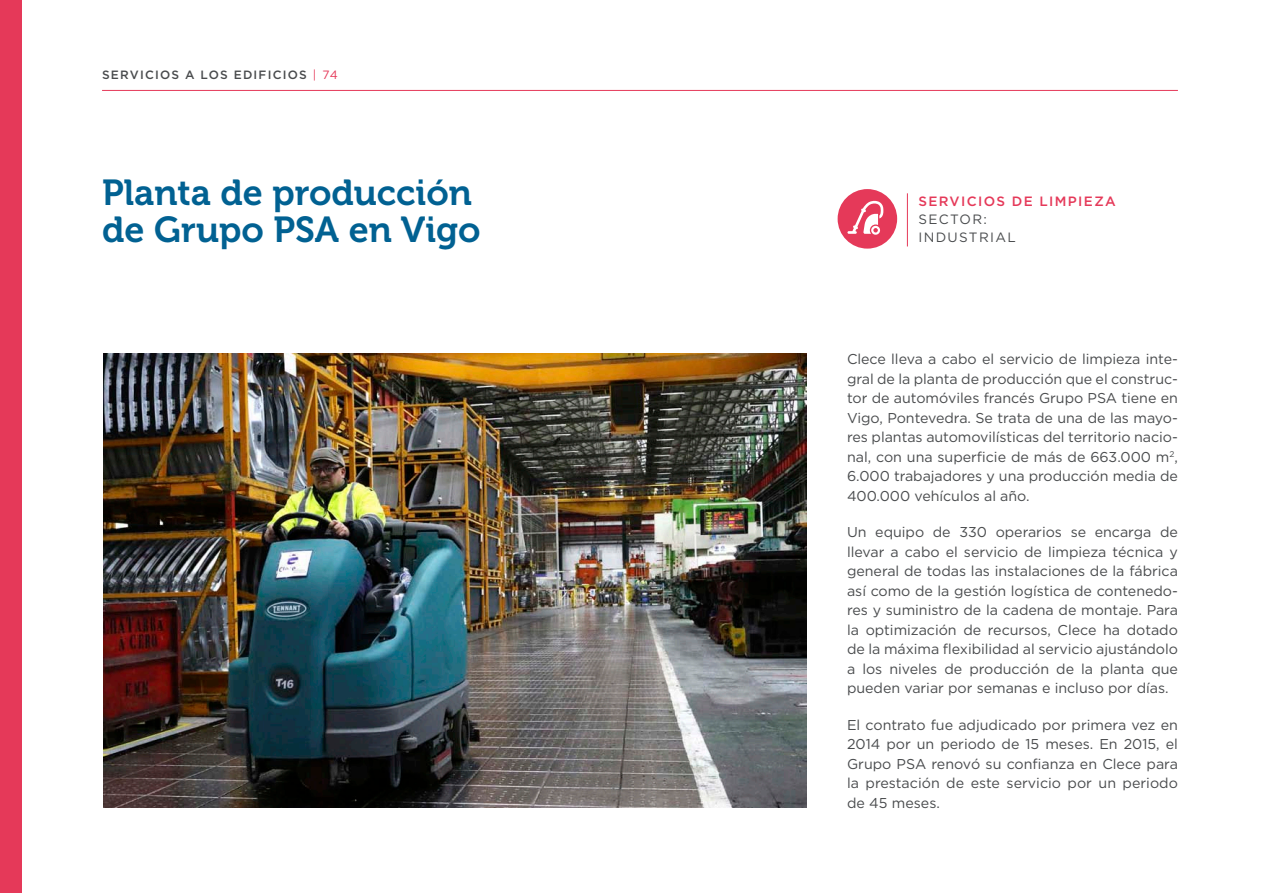
<style>
.page{position:relative;width:1263px;height:893px;background:#fff}
.page>*{position:absolute;margin:0;border:0;box-sizing:border-box;transform-origin:0 0}
.M15_Casos_titulo{font:36px/37.5px "Museo 700";color:#016192}
.M15_seguido{font:14.25px/19.5px "Gotham";letter-spacing:-.005em;color:#494b4d;text-align:justify}
.Entradilla_Seccion{font:500 13.5px "Gotham";letter-spacing:.1em;color:#e53959}
.Entradilla_Seccion-2{font:13.5px "Gotham";letter-spacing:.1em;color:#494b4d}
.t1{font:500 12px "Gotham";letter-spacing:.1em;color:#494b4d}
.s1{font-weight:400;color:#e53959}
</style>
<div class="page">
<img style="left:104px;top:353px;width:702px;height:455px">
<div style="left:0;top:0;width:21px;height:893px;background:#e53959"></div>
<hr style="left:907px;top:193px;width:1px;height:53px;background:#e53959">
<div style="left:838px;top:189px;width:59px;height:60px;background:#e53959;border-radius:50%"></div>
<svg style="left:847px;top:200px;width:37px;height:35px"></svg>
<hr style="left:102px;top:90px;width:1076px;height:1px;background:#e53959">
<p class="t1" style="left:102px;top:68px;width:237px">SERVICIOS A LOS EDIFICIOS <span class="s1">| 74</span></p>
<p class="M15_Casos_titulo" style="left:102px;top:174px;width:380px">Planta de producción de Grupo PSA en Vigo</p>
<p class="Entradilla_Seccion" style="left:918px;top:194px;width:199px">SERVICIOS DE LIMPIEZA</p>
<p class="Entradilla_Seccion-2" style="left:918px;top:212px;width:70px">SECTOR:</p>
<p class="Entradilla_Seccion-2" style="left:918px;top:230px;width:99px">INDUSTRIAL</p>
<p class="M15_seguido" style="left:847px;top:349px;width:332px">Clece lleva a cabo el servicio de limpieza inte&shy;gral de la planta de producción que el construc&shy;tor de automóviles francés Grupo PSA tiene en Vigo, Pontevedra. Se trata de una de las mayo&shy;res plantas automovilísticas del territorio nacio&shy;nal, con una superficie de más de 663.000 m<sup>2</sup>, 6.000 trabajadores y una producción media de 400.000 vehículos al año.</p>
<p class="M15_seguido" style="left:847px;top:522px;width:332px">Un equipo de 330 operarios se encarga de llevar a cabo el servicio de limpieza técnica y general de todas las instalaciones de la fábrica así como de la gestión logística de contenedo&shy;res y suministro de la cadena de montaje. Para la optimización de recursos, Clece ha dotado de la máxima flexibilidad al servicio ajustándolo a los niveles de producción de la planta que pueden variar por semanas e incluso por días.</p>
<p class="M15_seguido" style="left:847px;top:715px;width:332px">El contrato fue adjudicado por primera vez en 2014 por un periodo de 15 meses. En 2015, el Grupo PSA renovó su confianza en Clece para la prestación de este servicio por un periodo de 45 meses.</p>
</div>
